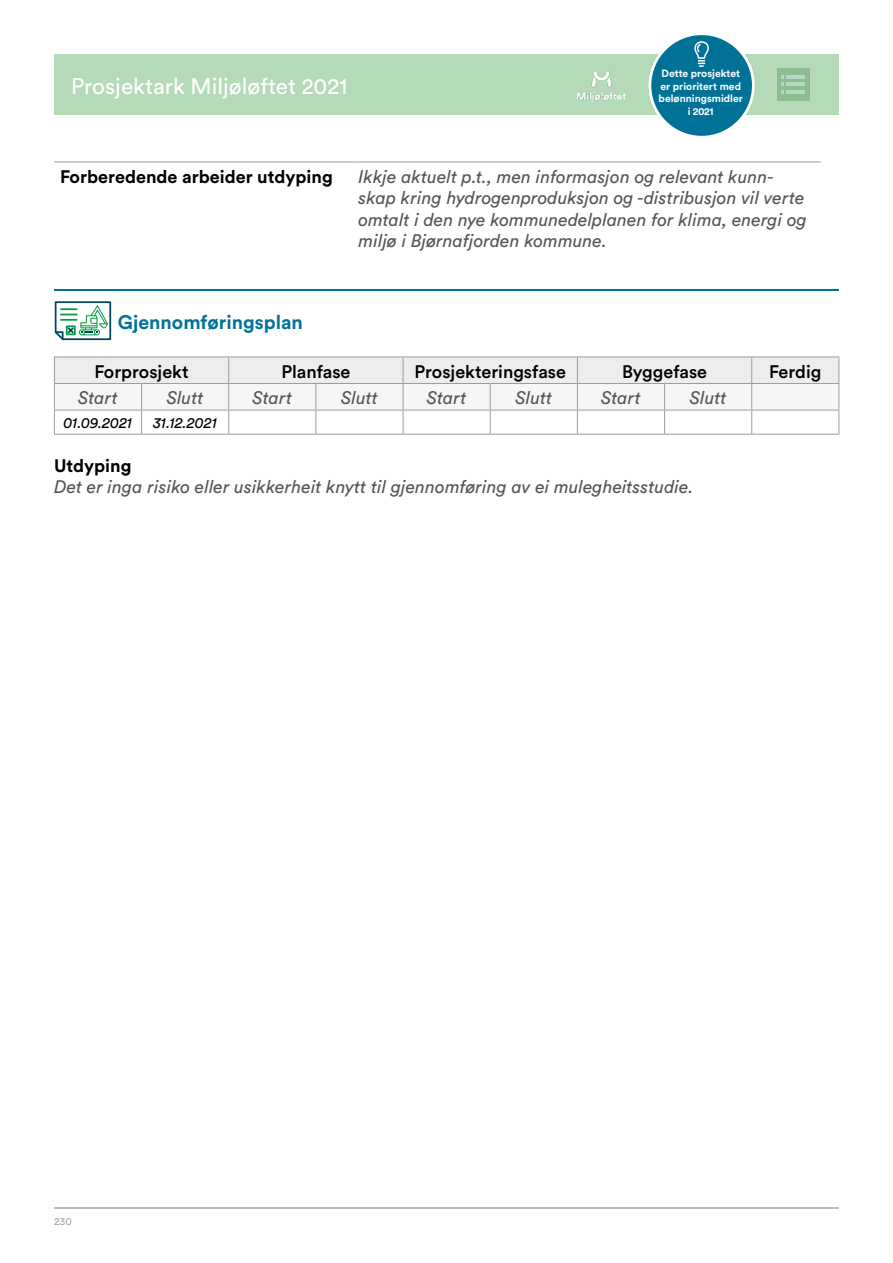
<style>
.page{position:relative;width:893px;height:1263px;background:#fff}
.page>*{position:absolute;margin:0;border:0;box-sizing:border-box;transform-origin:0 0}
.t1{font:22.5px "Circular Std";color:#fff}
.ML_-_Overskrift_H2{font:700 19.5px "Circular Std";color:#007298}
.ML_-_Brød_1{font:italic 18px/21.6px "Circular Std";color:#575756}
.ML_-_Brød_1-2{font:500 18px "Circular Std";color:#000}
.ML_-_Overskrift_H3{font:700 18px "Circular Std";color:#000}
.ML_-_Brød_1-3{font:italic 15px "Circular Std";color:#000}
.t2{font:10.5px "Circular Std";color:#a8a8a7}
.ML_-_Label__p{font:700 10.35px/12.5px "Circular Std";color:#fff;text-align:center}
</style>
<div class="page">
<hr style="left:54px;top:1208px;width:785px;height:1px;background:#bcbcbc">
<div style="left:54px;top:54px;width:785px;height:61px;background:#b4dab8"></div>
<img style="left:577px;top:71px;width:49px;height:31px">
<div style="left:777px;top:68px;width:32px;height:33px;background:#8bbd90"></div>
<hr style="left:786px;top:76px;width:19px;height:3px;background:#b4dac3">
<hr style="left:786px;top:83px;width:19px;height:3px;background:#b4dac3">
<hr style="left:786px;top:90px;width:19px;height:3px;background:#b4dac3">
<svg style="left:781px;top:76px;width:3px;height:17px"></svg>
<hr style="left:54px;top:162px;width:299px;height:1px;background:#9d9d9c">
<hr style="left:353px;top:162px;width:468px;height:1px;background:#9d9d9c">
<hr style="left:54px;top:289px;width:785px;height:2px;background:#007298">
<svg style="left:54px;top:301px;width:58px;height:40px"></svg>
<svg style="left:54px;top:357px;width:785px;height:77px"></svg>
<hr style="left:54px;top:434px;width:88px;height:1px;background:#9d9d9c">
<hr style="left:142px;top:434px;width:87px;height:1px;background:#9d9d9c">
<hr style="left:229px;top:434px;width:87px;height:1px;background:#9d9d9c">
<hr style="left:316px;top:434px;width:87px;height:1px;background:#9d9d9c">
<hr style="left:403px;top:434px;width:87px;height:1px;background:#9d9d9c">
<hr style="left:490px;top:434px;width:87px;height:1px;background:#9d9d9c">
<hr style="left:577px;top:434px;width:88px;height:1px;background:#9d9d9c">
<hr style="left:665px;top:434px;width:87px;height:1px;background:#9d9d9c">
<hr style="left:752px;top:434px;width:87px;height:1px;background:#9d9d9c">
<div style="left:650px;top:34px;width:103px;height:103px;background:#007298;border-radius:50%"></div>
<div style="left:649px;top:33px;width:106px;height:105px;border:3px solid #fff;border-radius:50%"></div>
<svg style="left:694px;top:41px;width:15px;height:26px"></svg>
<p class="t1" style="left:71px;top:72px;width:278px">Prosjektark Miljøløftet 2021</p>
<p class="ML_-_Label__p" style="left:659px;top:67px;width:86px">Dette prosjektet er prioritert med belønningsmidler i 2021</p>
<p class="ML_-_Label__p" style="left:672px;top:92px;width:59px">fi ansiering</p>
<h3 class="ML_-_Overskrift_H3" style="left:60px;top:165px;width:274px">Forberedende arbeider utdyping</h3>
<p class="ML_-_Brød_1" style="left:359px;top:165px;width:450px">Ikkje aktuelt p.t., men informasjon og relevant kunn&shy;skap kring hydrogenproduksjon og -distribusjon vil verte omtalt i den nye kommunedelplanen for klima, energi og miljø i Bjørnafjorden kommune.</p>
<h2 class="ML_-_Overskrift_H2" style="left:118px;top:309px;width:187px">Gjennomføringsplan</h2>
<p class="ML_-_Brød_1-2" style="left:95px;top:360px;width:96px">Forprosjekt</p>
<p class="ML_-_Brød_1-2" style="left:281px;top:360px;width:71px">Planfase</p>
<p class="ML_-_Brød_1-2" style="left:415px;top:360px;width:153px">Prosjekteringsfase</p>
<p class="ML_-_Brød_1-2" style="left:622px;top:360px;width:87px">Byggefase</p>
<p class="ML_-_Brød_1-2" style="left:769px;top:360px;width:54px">Ferdig</p>
<p class="ML_-_Brød_1" style="left:78px;top:387px;width:41px">Start</p>
<p class="ML_-_Brød_1" style="left:167px;top:387px;width:38px">Slutt</p>
<p class="ML_-_Brød_1" style="left:252px;top:387px;width:41px">Start</p>
<p class="ML_-_Brød_1" style="left:341px;top:387px;width:38px">Slutt</p>
<p class="ML_-_Brød_1" style="left:427px;top:387px;width:41px">Start</p>
<p class="ML_-_Brød_1" style="left:515px;top:387px;width:38px">Slutt</p>
<p class="ML_-_Brød_1" style="left:601px;top:387px;width:41px">Start</p>
<p class="ML_-_Brød_1" style="left:690px;top:387px;width:38px">Slutt</p>
<p class="ML_-_Brød_1-3" style="left:63px;top:414px;width:70px">01.09.2021</p>
<p class="ML_-_Brød_1-3" style="left:153px;top:414px;width:66px">31.12.2021</p>
<h3 class="ML_-_Overskrift_H3" style="left:54px;top:454px;width:79px">Utdyping</h3>
<p class="ML_-_Brød_1" style="left:54px;top:476px;width:641px">Det er inga risiko eller usikkerheit knytt til gjennomføring av ei mulegheitsstudie.</p>
<p class="t2" style="left:54px;top:1215px;width:19px">230</p>
</div>
